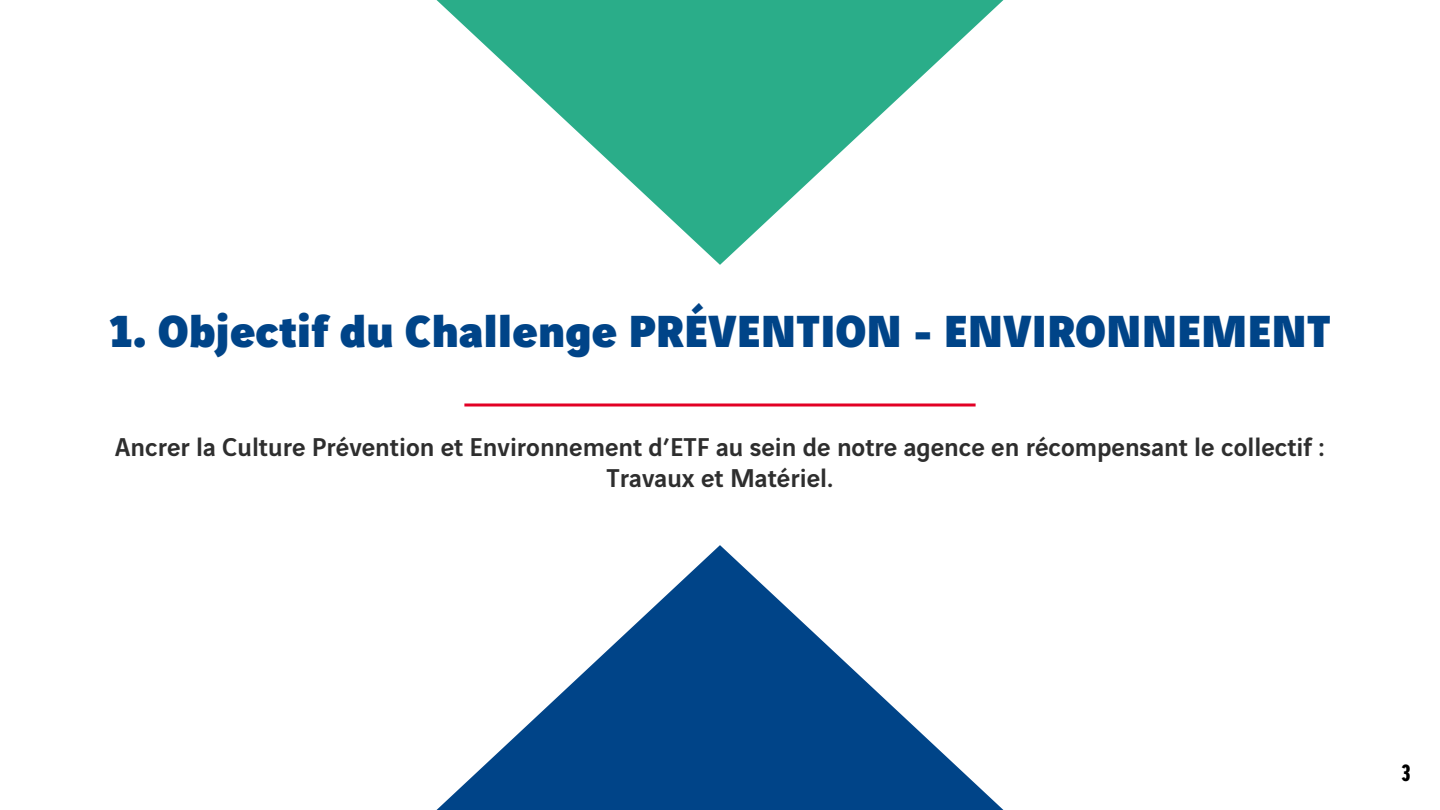
<style>
.page{position:relative;width:1440px;height:810px;background:#fff}
.page>*{position:absolute;margin:0;border:0;box-sizing:border-box;transform-origin:0 0}
.t1{font:900 48px "Vinci Sans";color:#048}
.t2{font:500 27.5px/30.8px "Vinci Sans";color:#2e2e2e;text-align:center}
.t3{font:700 25.2px "Vinci Sans Condensed";color:#000}
</style>
<div class="page">
<svg style="left:436px;top:0;width:568px;height:265px"></svg>
<svg style="left:436px;top:545px;width:568px;height:265px"></svg>
<hr style="left:464px;top:404px;width:512px;height:2px;background:#e20025">
<p class="t1" style="left:109px;top:310px;width:1224px">1. Objectif du Challenge PRÉVENTION - ENVIRONNEMENT</p>
<p class="t2" style="left:115px;top:433px;width:1211px">Ancrer la Culture Prévention et Environnement d’ETF au sein de notre agence en récompensant le collectif :<br>Travaux et Matériel.</p>
<p class="t3" style="left:1402px;top:762px;width:10px">3</p>
</div>
